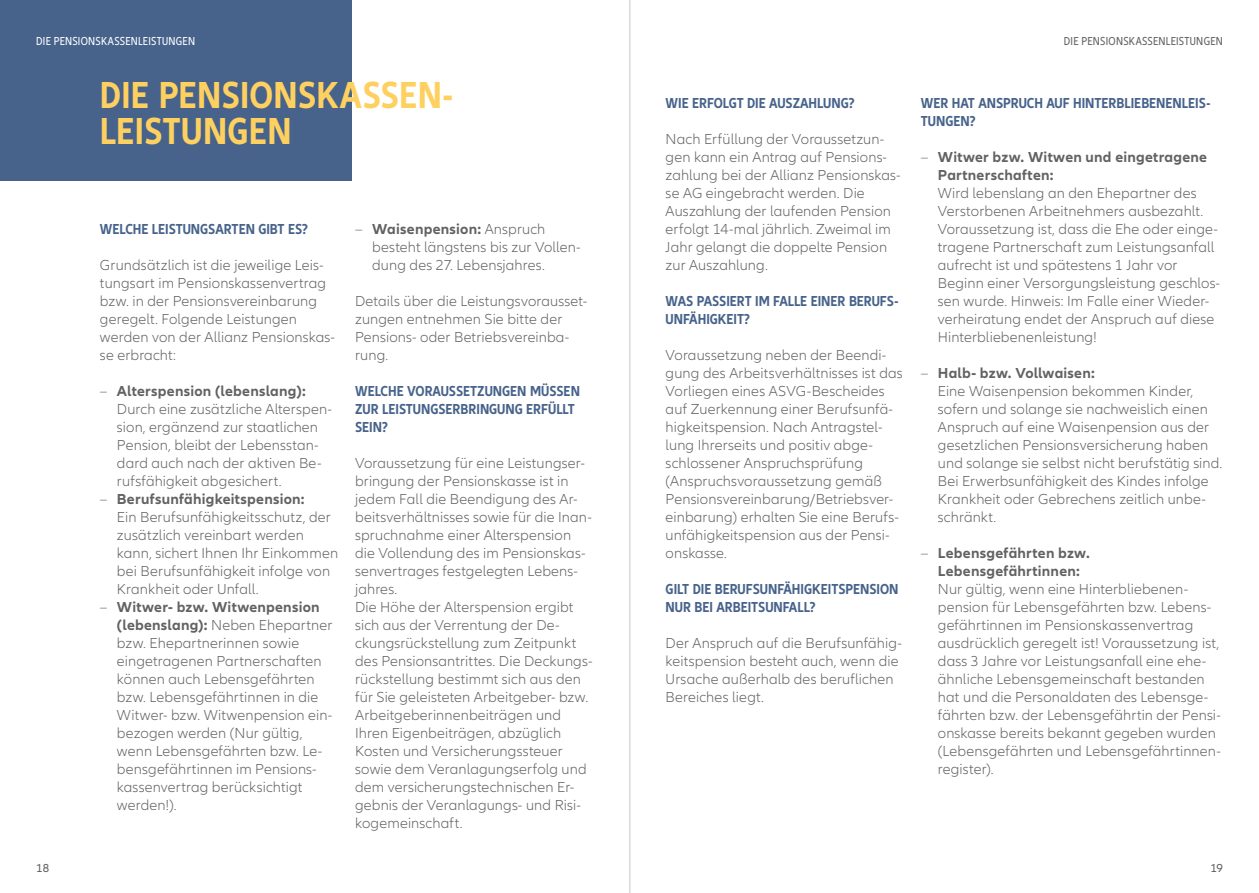
<style>
.page{position:relative;width:1259px;height:893px;background:#fff}
.page>*{position:absolute;margin:0;border:0;box-sizing:border-box;transform-origin:0 0}
.t1{font:700 condensed 39px/36px "Allianz Neo";letter-spacing:.005em;color:#fed060}
.t2{font:300 15px/18px "Allianz Neo";letter-spacing:.01em;color:#626261}
.t3{font:700 condensed 15px/18px "Allianz Neo";color:#47638b}
.t4{font:700 15px/18px "Allianz Neo";letter-spacing:.015em;color:#626261}
.t5{font:condensed 12px "Allianz Neo";letter-spacing:.025em;color:#fff}
.t6{font:condensed 12px "Allianz Neo";letter-spacing:.025em;color:#626261}
.t7{font:12px "Allianz Neo";color:#626261}
.s1{font-weight:300}
.s2{font-weight:700}
</style>
<div class="page">
<div style="left:0;top:0;width:351px;height:180px;background:#47638b"></div>
<hr style="left:629px;top:0;width:1px;height:893px;background:#c5c6c6">
<p class="t5" style="left:36px;top:34px;width:160px">DIE PENSIONSKASSENLEISTUNGEN</p>
<p class="t6" style="left:1064px;top:34px;width:160px">DIE PENSIONSKASSENLEISTUNGEN</p>
<h1 class="t1" style="left:100px;top:78px;width:354px">DIE PENSIONSKASSEN-<br>LEISTUNGEN</h1>
<p class="t3" style="left:665px;top:95px;width:190px">WIE ERFOLGT DIE AUSZAHLUNG?</p>
<p class="t2" style="left:665px;top:131px;width:236px">Nach Erfüllung der Voraussetzun&shy;gen kann ein Antrag auf Pensions&shy;zahlung bei der Allianz Pensionskas&shy;se AG eingebracht werden. Die<br>Auszahlung der laufenden Pension erfolgt 14-mal jährlich. Zweimal im<br>Jahr gelangt die doppelte Pension zur Auszahlung.</p>
<p class="t3" style="left:665px;top:293px;width:234px">WAS PASSIERT IM FALLE EINER BERUFS-<br>UNFÄHIGKEIT?</p>
<p class="t2" style="left:665px;top:347px;width:239px">Voraussetzung neben der Beendi&shy;gung des Arbeitsverhältnisses ist das Vorliegen eines ASVG-Bescheides auf Zuerkennung einer Berufsunfä&shy;higkeitspension. Nach Antragstel&shy;lung Ihrerseits und positiv abge&shy;schlossener Anspruchsprüfung (Anspruchsvoraussetzung gemäß Pensionsvereinbarung/Betriebsver&shy;einbarung) erhalten Sie eine Berufs&shy;unfähigkeitspension aus der Pensi&shy;onskasse.</p>
<p class="t3" style="left:665px;top:581px;width:234px">GILT DIE BERUFSUNFÄHIGKEITSPENSION<br>NUR BEI ARBEITSUNFALL?</p>
<p class="t2" style="left:665px;top:635px;width:238px">Der Anspruch auf die Berufsunfähig&shy;keitspension besteht auch, wenn die<br>Ursache außerhalb des beruflichen<br>Bereiches liegt.</p>
<p class="t3" style="left:921px;top:95px;width:291px">WER HAT ANSPRUCH AUF HINTERBLIEBENENLEIS-<br>TUNGEN?</p>
<p class="t4" style="left:938px;top:148px;width:271px;text-indent:-17px"><span class="s1">–</span> Witwer bzw. Witwen und eingetragene<br>Partnerschaften:</p>
<p class="t2" style="left:938px;top:185px;width:284px">Wird lebenslang an den Ehepartner des Verstorbenen Arbeitnehmers ausbezahlt.<br>Voraussetzung ist, dass die Ehe oder einge&shy;tragene Partnerschaft zum Leistungsanfall aufrecht ist und spätestens 1 Jahr vor Beginn einer Versorgungsleistung geschlos&shy;sen wurde. Hinweis: Im Falle einer Wieder&shy;verheiratung endet der Anspruch auf diese Hinterbliebenenleistung!</p>
<p class="t2" style="left:938px;top:365px;width:286px;text-indent:-17px">– <span class="s2">Halb- bzw. Vollwaisen:<br></span>Eine Waisenpension bekommen Kinder, sofern und solange sie nachweislich einen Anspruch auf eine Waisenpension aus der gesetzlichen Pensionsversicherung haben und solange sie selbst nicht berufstätig sind.<br>Bei Erwerbsunfähigkeit des Kindes infolge Krankheit oder Gebrechens zeitlich unbe&shy;schränkt.</p>
<p class="t4" style="left:921px;top:544px;width:170px;text-align:center"><span class="s1">–</span> Lebensgefährten bzw.<br>Lebensgefährtinnen:</p>
<p class="t2" style="left:938px;top:581px;width:284px">Nur gültig, wenn eine Hinterbliebenen&shy;pension für Lebensgefährten bzw. Lebens&shy;gefährtinnen im Pensionskassenvertrag ausdrücklich geregelt ist! Voraussetzung ist, dass 3 Jahre vor Leistungsanfall eine ehe&shy;ähnliche Lebensgemeinschaft bestanden hat und die Personaldaten des Lebensge&shy;fährten bzw. der Lebensgefährtin der Pensi&shy;onskasse bereits bekannt gegeben wurden (Lebensgefährten und Lebensgefährtinnen&shy;register).</p>
<p class="t2" style="left:372px;top:221px;width:210px;text-indent:-17px">– <span class="s2">Waisenpension:</span> Anspruch besteht längstens bis zur Vollen&shy;dung des 27. Lebensjahres.</p>
<p class="t2" style="left:355px;top:293px;width:234px">Details über die Leistungsvorausset&shy;zungen entnehmen Sie bitte der<br>Pensions- oder Betriebsvereinba&shy;rung.</p>
<p class="t3" style="left:355px;top:383px;width:226px">WELCHE VORAUSSETZUNGEN MÜSSEN<br>ZUR LEISTUNGSERBRINGUNG ERFÜLLT<br>SEIN?</p>
<p class="t2" style="left:355px;top:455px;width:239px">Voraussetzung für eine Leistungser&shy;bringung der Pensionskasse ist in jedem Fall die Beendigung des Ar&shy;beitsverhältnisses sowie für die Inan&shy;spruchnahme einer Alterspension die Vollendung des im Pensionskas&shy;senvertrages festgelegten Lebens&shy;jahres.<br>Die Höhe der Alterspension ergibt sich aus der Verrentung der De&shy;ckungsrückstellung zum Zeitpunkt des Pensionsantrittes. Die Deckungs&shy;rückstellung bestimmt sich aus den für Sie geleisteten Arbeitgeber- bzw.<br>Arbeitgeberinnenbeiträgen und Ihren Eigenbeiträgen, abzüglich Kosten und Versicherungssteuer sowie dem Veranlagungserfolg und dem versicherungstechnischen Er&shy;gebnis der Veranlagungs- und Risi&shy;kogemeinschaft.</p>
<p class="t3" style="left:100px;top:220px;width:210px">WELCHE LEISTUNGSARTEN GIBT ES?</p>
<p class="t2" style="left:100px;top:257px;width:236px">Grundsätzlich ist die jeweilige Leis&shy;tungsart im Pensionskassenvertrag bzw. in der Pensionsvereinbarung geregelt. Folgende Leistungen werden von der Allianz Pensionskas&shy;se erbracht:</p>
<p class="t2" style="left:117px;top:383px;width:216px;text-indent:-17px">– <span class="s2">Alterspension (lebenslang):<br></span>Durch eine zusätzliche Alterspen&shy;sion, ergänzend zur staatlichen<br>Pension, bleibt der Lebensstan&shy;dard auch nach der aktiven Be&shy;rufsfähigkeit abgesichert.</p>
<p class="t2" style="left:117px;top:491px;width:223px;text-indent:-17px">– <span class="s2">Berufsunfähigkeitspension:<br></span>Ein Berufsunfähigkeitsschutz, der zusätzlich vereinbart werden kann, sichert Ihnen Ihr Einkommen bei Berufsunfähigkeit infolge von<br>Krankheit oder Unfall.</p>
<p class="t2" style="left:117px;top:599px;width:217px;text-indent:-17px">– <span class="s2">Witwer- bzw. Witwenpension (lebenslang):</span> Neben Ehepartner bzw. Ehepartnerinnen sowie eingetragenen Partnerschaften können auch Lebensgefährten bzw. Lebensgefährtinnen in die<br>Witwer- bzw. Witwenpension ein&shy;bezogen werden (Nur gültig, wenn Lebensgefährten bzw. Le&shy;bensgefährtinnen im Pensions&shy;kassenvertrag berücksichtigt werden!).</p>
<p class="t7" style="left:36px;top:861px;width:14px">18</p>
<p class="t7" style="left:1210px;top:861px;width:14px">19</p>
</div>
